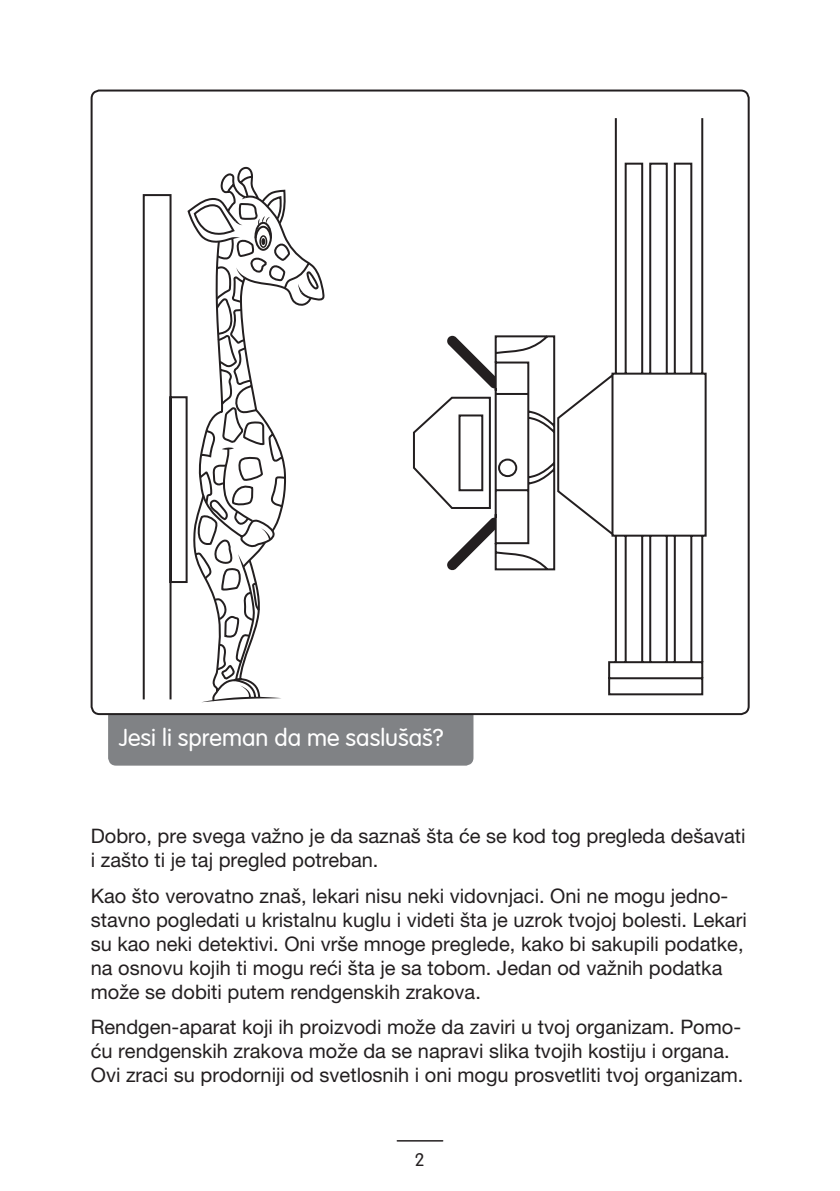
<style>
.page{position:relative;width:840px;height:1191px;background:#fff}
.page>*{position:absolute;margin:0;border:0;box-sizing:border-box;transform-origin:0 0}
.t1{font:300 24px "VAG Rounded X";color:#fff}
.t2{font:20px/24px "Helvetica Neue LT Pro";color:#231f20}
.t3{font:300 18px "VAG Rounded X";color:#231f20}
</style>
<div class="page">
<hr style="left:397px;top:1140px;width:45px;height:1px;background:#231f20">
<div style="left:108px;top:708px;width:365px;height:57px;background:#808285;border-radius:8px"></div>
<div style="left:92px;top:91px;width:656px;height:623px;background:#fff;border-radius:8px"></div>
<svg style="left:142px;top:118px;width:565px;height:582px"></svg>
<svg style="left:411px;top:333px;width:204px;height:239px"></svg>
<svg style="left:186px;top:118px;width:139px;height:648px"></svg>
<p class="t1" style="left:119px;top:724px;width:325px">Jesi li spreman da me saslušaš?</p>
<p class="t2" style="left:91px;top:824px;width:656px">Dobro, pre svega važno je da saznaš šta će se kod tog pregleda dešavati i zašto ti je taj pregled potreban.</p>
<p class="t2" style="left:91px;top:883px;width:657px">Kao što verovatno znaš, lekari nisu neki vidovnjaci. Oni ne mogu jedno&shy;stavno pogledati u kristalnu kuglu i videti šta je uzrok tvojoj bolesti. Lekari su kao neki detektivi. Oni vrše mnoge preglede, kako bi sakupili podatke, na osnovu kojih ti mogu reći šta je sa tobom. Jedan od važnih podatka može se dobiti putem rendgenskih zrakova.</p>
<p class="t2" style="left:91px;top:1014px;width:653px">Rendgen-aparat koji ih proizvodi može da zaviri u tvoj organizam. Pomo&shy;ću rendgenskih zrakova može da se napravi slika tvojih kostiju i organa.<br>Ovi zraci su prodorniji od svetlosnih i oni mogu prosvetliti tvoj organizam.</p>
<p class="t3" style="left:415px;top:1149px;width:11px">2</p>
</div>
